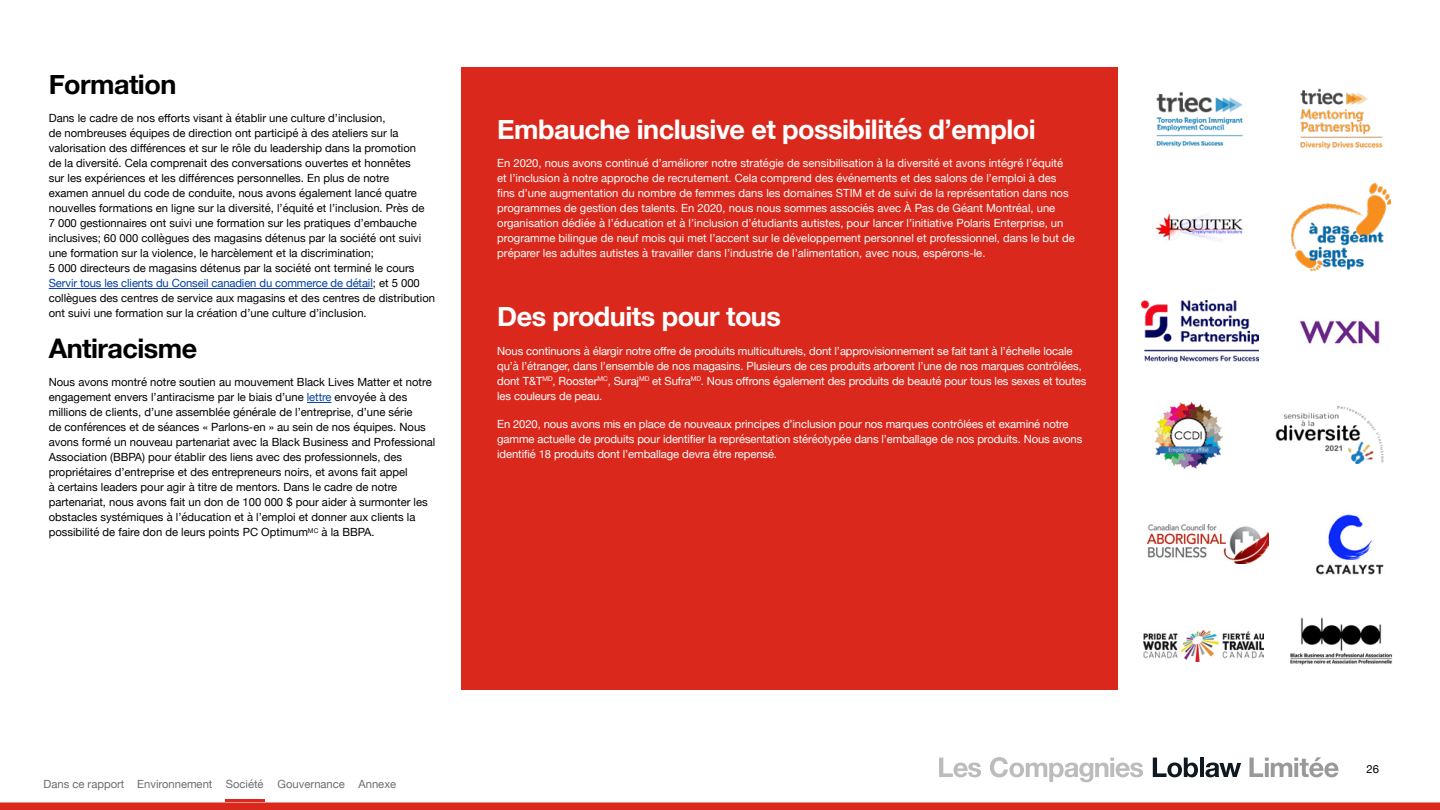
<style>
.page{position:relative;width:1440px;height:810px;background:#fff}
.page>*{position:absolute;margin:0;border:0;box-sizing:border-box;transform-origin:0 0}
.subtitle{font:700 27px "Helvetica Neue";letter-spacing:-.02em;color:#fff}
.subtitle-2{font:700 27px "Helvetica Neue";letter-spacing:-.02em;color:#000}
.t1{font:11.25px/15px "Helvetica Neue";color:#000}
.t2{font:11.25px/15px "Helvetica Neue";color:#fff}
.t3{font:11.25px "Helvetica Neue";color:#6d6e71}
.s1{color:#0040a4}
</style>
<div class="page">
<svg style="left:939px;top:758px;width:42px;height:19px"></svg>
<svg style="left:990px;top:757px;width:153px;height:25px"></svg>
<svg style="left:1153px;top:758px;width:45px;height:19px"></svg>
<hr style="left:1200px;top:758px;width:4px;height:19px;background:#101820">
<svg style="left:1206px;top:763px;width:35px;height:14px"></svg>
<svg style="left:1249px;top:757px;width:90px;height:20px"></svg>
<hr style="left:49px;top:288px;width:324px;height:1px;background:#0040a4">
<svg style="left:307px;top:402px;width:24px;height:1px"></svg>
<div style="left:461px;top:68px;width:657px;height:622px;background:#da291c"></div>
<img style="left:1156px;top:92px;width:87px;height:55px">
<img style="left:1155px;top:213px;width:88px;height:28px">
<img style="left:1141px;top:300px;width:117px;height:61px">
<img style="left:1155px;top:401px;width:67px;height:68px">
<img style="left:1147px;top:525px;width:122px;height:38px">
<img style="left:1144px;top:630px;width:119px;height:32px">
<img style="left:1300px;top:88px;width:83px;height:61px">
<img style="left:1292px;top:183px;width:98px;height:87px">
<img style="left:1299px;top:320px;width:81px;height:24px">
<img style="left:1275px;top:406px;width:109px;height:57px">
<img style="left:1316px;top:514px;width:68px;height:61px">
<img style="left:1290px;top:617px;width:103px;height:48px">
<svg style="left:0;top:802px;width:1440px;height:8px;background:#dc362a"></svg>
<hr style="left:225px;top:800px;width:40px;height:2px;background:#da291c">
<h2 class="subtitle-2" style="left:49px;top:63px;width:129px">Formation</h2>
<p class="t1" style="left:49px;top:111px;width:388px">Dans le cadre de nos efforts visant à établir une culture d’inclusion,<br>de nombreuses équipes de direction ont participé à des ateliers sur la valorisation des différences et sur le rôle du leadership dans la promotion<br>de la diversité. Cela comprenait des conversations ouvertes et honnêtes<br>sur les expériences et les différences personnelles. En plus de notre<br>examen annuel du code de conduite, nous avons également lancé quatre nouvelles formations en ligne sur la diversité, l’équité et l’inclusion. Près de<br>7 000 gestionnaires ont suivi une formation sur les pratiques d’embauche inclusives; 60 000 collègues des magasins détenus par la société ont suivi une formation sur la violence, le harcèlement et la discrimination;<br>5 000 directeurs de magasins détenus par la société ont terminé le cours <span class="s1">Servir tous les clients du Conseil canadien du commerce de détail</span>; et 5 000 collègues des centres de service aux magasins et des centres de distribution ont suivi une formation sur la création d’une culture d’inclusion.</p>
<h2 class="subtitle-2" style="left:49px;top:327px;width:150px">Antiracisme</h2>
<p class="t1" style="left:49px;top:375px;width:388px">Nous avons montré notre soutien au mouvement Black Lives Matter et notre engagement envers l’antiracisme par le biais d’une <span class="s1">lettre</span> envoyée à des millions de clients, d’une assemblée générale de l’entreprise, d’une série<br>de conférences et de séances « Parlons-en » au sein de nos équipes. Nous avons formé un nouveau partenariat avec la Black Business and Professional Association (BBPA) pour établir des liens avec des professionnels, des propriétaires d’entreprise et des entrepreneurs noirs, et avons fait appel<br>à certains leaders pour agir à titre de mentors. Dans le cadre de notre partenariat, nous avons fait un don de 100 000 $ pour aider à surmonter les obstacles systémiques à l’éducation et à l’emploi et donner aux clients la possibilité de faire don de leurs points PC Optimum<sup>MC</sup> à la BBPA.</p>
<h2 class="subtitle" style="left:497px;top:108px;width:540px">Embauche inclusive et possibilités d’emploi</h2>
<p class="t2" style="left:497px;top:156px;width:579px">En 2020, nous avons continué d’améliorer notre stratégie de sensibilisation à la diversité et avons intégré l’équité et l’inclusion à notre approche de recrutement. Cela comprend des événements et des salons de l’emploi à des fins d’une augmentation du nombre de femmes dans les domaines STIM et de suivi de la représentation dans nos programmes de gestion des talents. En 2020, nous nous sommes associés avec À Pas de Géant Montréal, une organisation dédiée à l’éducation et à l’inclusion d’étudiants autistes, pour lancer l’initiative Polaris Enterprise, un programme bilingue de neuf mois qui met l’accent sur le développement personnel et professionnel, dans le but de préparer les adultes autistes à travailler dans l’industrie de l’alimentation, avec nous, espérons-le.</p>
<h2 class="subtitle" style="left:497px;top:296px;width:285px">Des produits pour tous</h2>
<p class="t2" style="left:497px;top:344px;width:591px">Nous continuons à élargir notre offre de produits multiculturels, dont l’approvisionnement se fait tant à l’échelle locale qu’à l’étranger, dans l’ensemble de nos magasins. Plusieurs de ces produits arborent l’une de nos marques contrôlées, dont T&amp;T<sup>MD</sup>, Rooster<sup>MC</sup>, Suraj<sup>MD</sup> et Sufra<sup>MD</sup>. Nous offrons également des produits de beauté pour tous les sexes et toutes les couleurs de peau.</p>
<p class="t2" style="left:497px;top:417px;width:587px">En 2020, nous avons mis en place de nouveaux principes d’inclusion pour nos marques contrôlées et examiné notre gamme actuelle de produits pour identifier la représentation stéréotypée dans l’emballage de nos produits. Nous avons identifié 18 produits dont l’emballage devra être repensé.</p>
<p class="t3" style="left:44px;top:776px;width:354px">Dans ce rapport Environnement Société Gouvernance Annexe</p>
<p class="t1" style="left:1366px;top:762px;width:14px">26</p>
</div>
